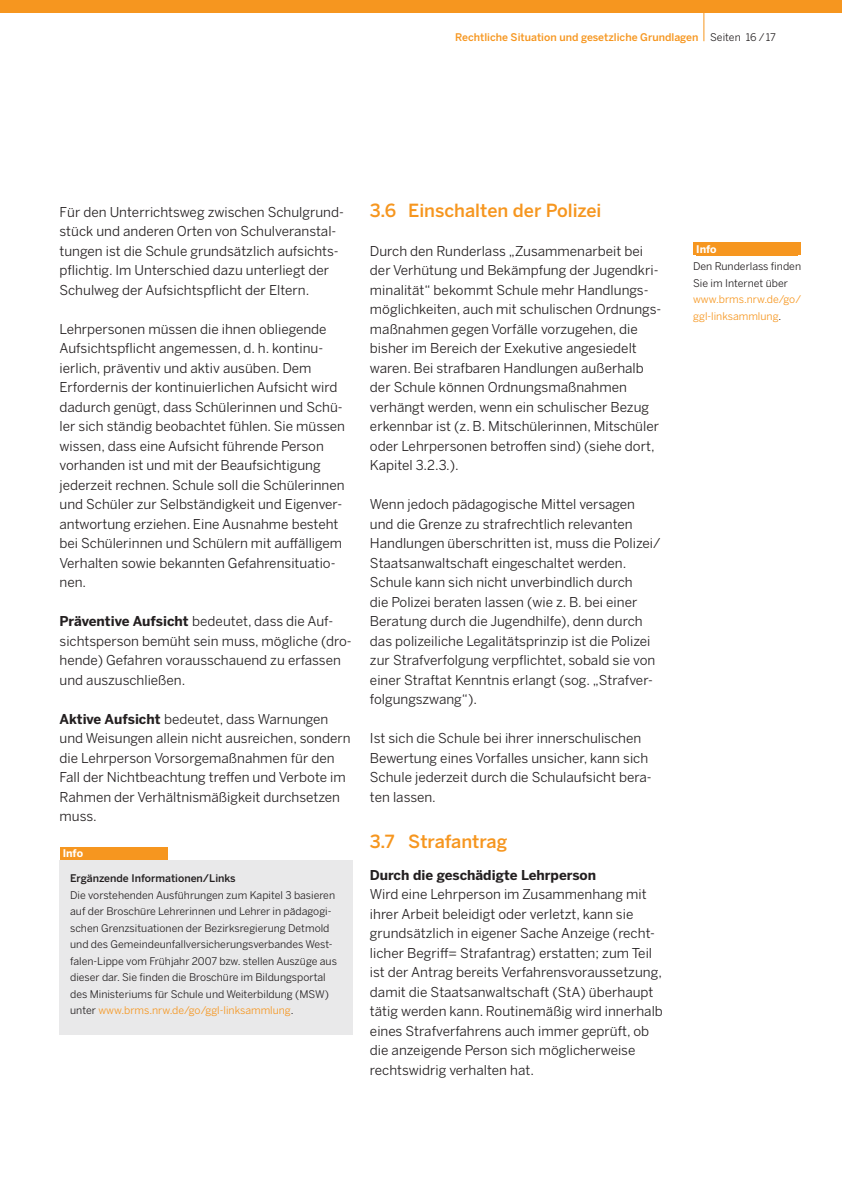
<style>
.page{position:relative;width:842px;height:1191px;background:#fff}
.page>*{position:absolute;margin:0;border:0;box-sizing:border-box;transform-origin:0 0}
.Kapitelüberschrift{font:500 18px "Benton Sans";color:#f6961f}
.t1{font:13.5px/19.5px "Benton Sans";color:#231f20}
.t2{font:700 13.5px "Benton Sans";color:#231f20}
.t3{font:10.5px/16.5px "Benton Sans";color:#231f20}
.t4{font:500 10.5px "Benton Sans";color:#f6961f}
.t5{font:500 10.5px "Benton Sans";color:#231f20}
.t6{font:700 10.5px "Benton Sans";color:#fff}
.s1{font-weight:400;color:#231f20}
.s2{font-weight:700}
.s3{color:#f6961f}
</style>
<div class="page">
<div style="left:0;top:0;width:842px;height:13px;background:#f6961f"></div>
<hr style="left:703px;top:0;width:1px;height:41px;background:#f6961f">
<div style="left:60px;top:847px;width:108px;height:13px;background:#f6961f"></div>
<div style="left:60px;top:860px;width:293px;height:174px;background:#e9e9ea"></div>
<div style="left:693px;top:242px;width:108px;height:13px;background:#f6961f"></div>
<p class="t4" style="left:455px;top:31px;width:322px">Rechtliche Situation und gesetzliche Grundlagen <span class="s1">Seiten 16 /17</span></p>
<p class="t1" style="left:60px;top:202px;width:286px">Für den Unterrichtsweg zwischen Schulgrund&shy;stück und anderen Orten von Schulveranstal&shy;tungen ist die Schule grundsätzlich aufsichts&shy;pflichtig. Im Unterschied dazu unterliegt der Schulweg der Aufsichtspflicht der Eltern.</p>
<p class="t1" style="left:60px;top:319px;width:287px">Lehrpersonen müssen die ihnen obliegende Aufsichtspflicht angemessen, d. h. kontinu&shy;ierlich, präventiv und aktiv ausüben. Dem Erfordernis der kontinuierlichen Aufsicht wird dadurch genügt, dass Schülerinnen und Schü&shy;ler sich ständig beobachtet fühlen. Sie müssen wissen, dass eine Aufsicht führende Person vorhanden ist und mit der Beaufsichtigung jederzeit rechnen. Schule soll die Schülerinnen und Schüler zur Selbständigkeit und Eigenver&shy;antwortung erziehen. Eine Ausnahme besteht bei Schülerinnen und Schülern mit auffälligem Verhalten sowie bekannten Gefahrensituatio&shy;nen.</p>
<p class="t1" style="left:60px;top:611px;width:294px"><span class="s2">Präventive Aufsicht</span> bedeutet, dass die Auf&shy;sichtsperson bemüht sein muss, mögliche (dro&shy;hende) Gefahren vorausschauend zu erfassen und auszuschließen.</p>
<p class="t1" style="left:60px;top:709px;width:293px"><span class="s2">Aktive Aufsicht</span> bedeutet, dass Warnungen und Weisungen allein nicht ausreichen, sondern die Lehrperson Vorsorgemaßnahmen für den Fall der Nichtbeachtung treffen und Verbote im Rahmen der Verhältnismäßigkeit durchsetzen muss.</p>
<p class="t6" style="left:63px;top:847px;width:22px">Info</p>
<p class="t5" style="left:70px;top:872px;width:167px">Ergänzende Informationen/Links</p>
<p class="t3" style="left:70px;top:886px;width:268px">Die vorstehenden Ausführungen zum Kapitel 3 basieren auf der Broschüre Lehrerinnen und Lehrer in pädagogi&shy;schen Grenzsituationen der Bezirksregierung Detmold und des Gemeindeunfallversicherungsverbandes West&shy;falen-Lippe vom Frühjahr 2007 bzw. stellen Auszüge aus dieser dar. Sie finden die Broschüre im Bildungsportal des Ministeriums für Schule und Weiterbildung (MSW) unter <span class="s3">www.brms.nrw.de/go/ggl-linksammlung</span>.</p>
<p class="Kapitelüberschrift" style="left:370px;top:199px;width:233px">3.6 Einschalten der Polizei</p>
<p class="t1" style="left:370px;top:241px;width:293px">Durch den Runderlass „Zusammenarbeit bei der Verhütung und Bekämpfung der Jugendkri&shy;minalität“ bekommt Schule mehr Handlungs&shy;möglichkeiten, auch mit schulischen Ordnungs&shy;maßnahmen gegen Vorfälle vorzugehen, die bisher im Bereich der Exekutive angesiedelt waren. Bei strafbaren Handlungen außerhalb der Schule können Ordnungsmaßnahmen verhängt werden, wenn ein schulischer Bezug erkennbar ist (z. B. Mitschülerinnen, Mitschüler oder Lehrpersonen betroffen sind) (siehe dort, Kapitel 3.2.3.).</p>
<p class="t1" style="left:370px;top:494px;width:292px">Wenn jedoch pädagogische Mittel versagen und die Grenze zu strafrechtlich relevanten Handlungen überschritten ist, muss die Polizei/ Staatsanwaltschaft eingeschaltet werden.<br>Schule kann sich nicht unverbindlich durch<br>die Polizei beraten lassen (wie z. B. bei einer Beratung durch die Jugendhilfe), denn durch das polizeiliche Legalitätsprinzip ist die Polizei zur Strafverfolgung verpflichtet, sobald sie von einer Straftat Kenntnis erlangt (sog. „Strafver&shy;folgungszwang“).</p>
<p class="t1" style="left:370px;top:728px;width:283px">Ist sich die Schule bei ihrer innerschulischen Bewertung eines Vorfalles unsicher, kann sich Schule jederzeit durch die Schulaufsicht bera&shy;ten lassen.</p>
<p class="Kapitelüberschrift" style="left:370px;top:831px;width:139px">3.7 Strafantrag</p>
<p class="t2" style="left:370px;top:867px;width:228px">Durch die geschädigte Lehrperson</p>
<p class="t1" style="left:370px;top:884px;width:294px">Wird eine Lehrperson im Zusammenhang mit ihrer Arbeit beleidigt oder verletzt, kann sie grundsätzlich in eigener Sache Anzeige (recht&shy;licher Begriff= Strafantrag) erstatten; zum Teil ist der Antrag bereits Verfahrensvoraussetzung, damit die Staatsanwaltschaft (StA) überhaupt tätig werden kann. Routinemäßig wird innerhalb eines Strafverfahrens auch immer geprüft, ob die anzeigende Person sich möglicherweise rechtswidrig verhalten hat.</p>
<p class="t6" style="left:696px;top:243px;width:22px">Info</p>
<p class="t3" style="left:693px;top:258px;width:109px">Den Runderlass finden<br>Sie im Internet über <span class="s3">www.brms.nrw.de/go/ ggl-linksammlung</span>.</p>
</div>
